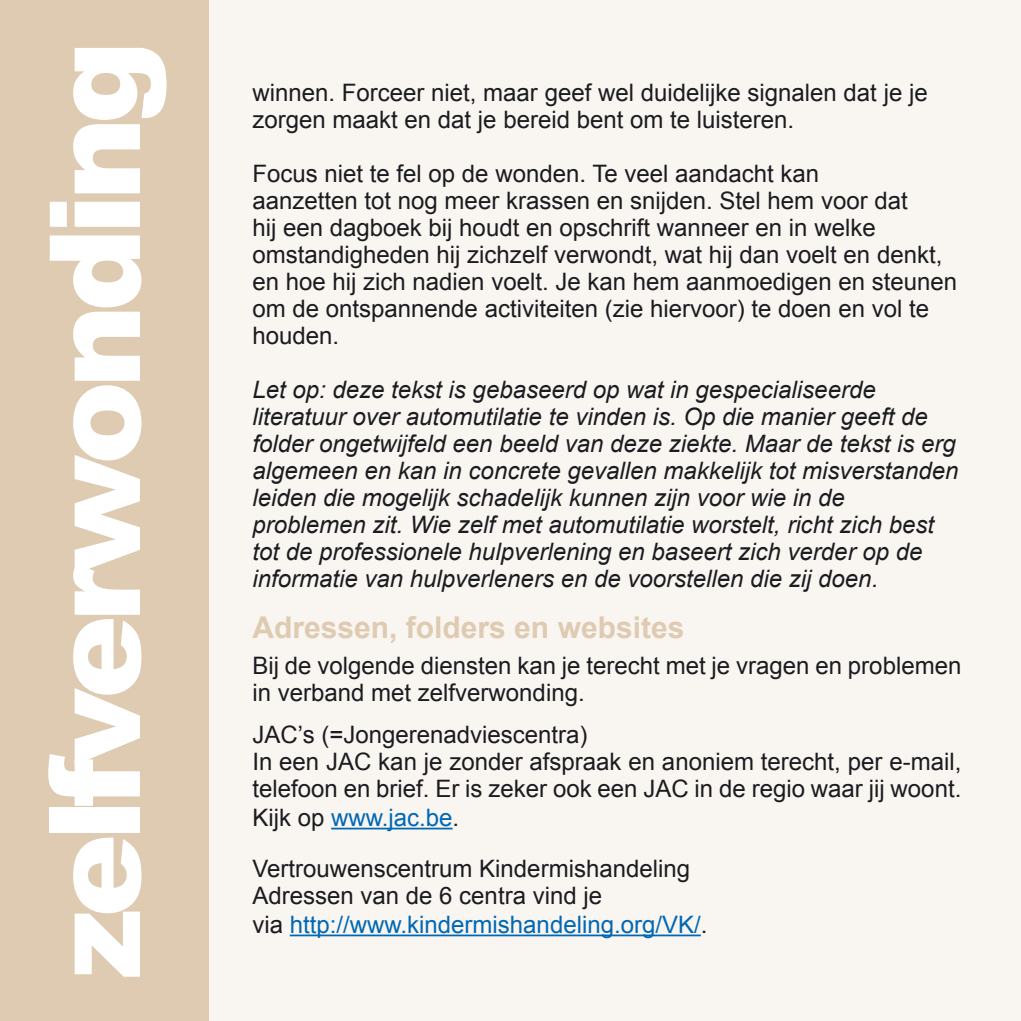
<style>
.page{position:relative;width:1021px;height:1021px;background:#fff}
.page>*{position:absolute;margin:0;border:0;box-sizing:border-box;transform-origin:0 0}
.t1{font:900 126px "Arial";letter-spacing:-.06em;color:#fff}
.t2{font:700 30px "Arial";color:#decbb2}
.t3{font:24px/27px "Arial";color:#1b1c20}
.t4{font:italic 24px/27px "Arial";color:#1b1c20}
.s1{color:#0068b4}
</style>
<div class="page">
<div style="left:0;top:0;width:211px;height:1020px;background:#decbb2"></div>
<div style="left:210px;top:0;width:810px;height:1020px;background:#f9f5f1"></div>
<hr style="left:331px;top:827px;width:121px;height:2px;background:#0068b4">
<hr style="left:290px;top:934px;width:411px;height:2px;background:#0068b4">
<h1 class="t1" style="left:3px;top:978px;width:940px;rotate:-90deg">zelfverwonding</h1>
<p class="t3" style="left:252px;top:79px;width:676px">winnen. Forceer niet, maar geef wel duidelijke signalen dat je je zorgen maakt en dat je bereid bent om te luisteren.</p>
<p class="t3" style="left:252px;top:160px;width:706px">Focus niet te fel op de wonden. Te veel aandacht kan<br>aanzetten tot nog meer krassen en snijden. Stel hem voor dat<br>hij een dagboek bij houdt en opschrift wanneer en in welke omstandigheden hij zichzelf verwondt, wat hij dan voelt en denkt, en hoe hij zich nadien voelt. Je kan hem aanmoedigen en steunen om de ontspannende activiteiten (zie hiervoor) te doen en vol te houden.</p>
<p class="t4" style="left:252px;top:376px;width:707px">Let op: deze tekst is gebaseerd op wat in gespecialiseerde literatuur over automutilatie te vinden is. Op die manier geeft de folder ongetwijfeld een beeld van deze ziekte. Maar de tekst is erg algemeen en kan in concrete gevallen makkelijk tot misverstanden leiden die mogelijk schadelijk kunnen zijn voor wie in de problemen zit. Wie zelf met automutilatie worstelt, richt zich best tot de professionele hulpverlening en baseert zich verder op de informatie van hulpverleners en de voorstellen die zij doen.</p>
<p class="t2" style="left:252px;top:608px;width:433px">Adressen, folders en websites</p>
<p class="t3" style="left:252px;top:652px;width:710px">Bij de volgende diensten kan je terecht met je vragen en problemen in verband met zelfverwonding.</p>
<p class="t3" style="left:252px;top:721px;width:710px">JAC’s (=Jongerenadviescentra)<br>In een JAC kan je zonder afspraak en anoniem terecht, per e-mail, telefoon en brief. Er is zeker ook een JAC in de regio waar jij woont.<br>Kijk op <span class="s1">www.jac.be</span>.</p>
<p class="t3" style="left:252px;top:854px;width:456px;line-height:27.9px">Vertrouwenscentrum Kindermishandeling<br>Adressen van de 6 centra vind je<br>via <span class="s1">http://www.kindermishandeling.org/VK/</span>.</p>
</div>
